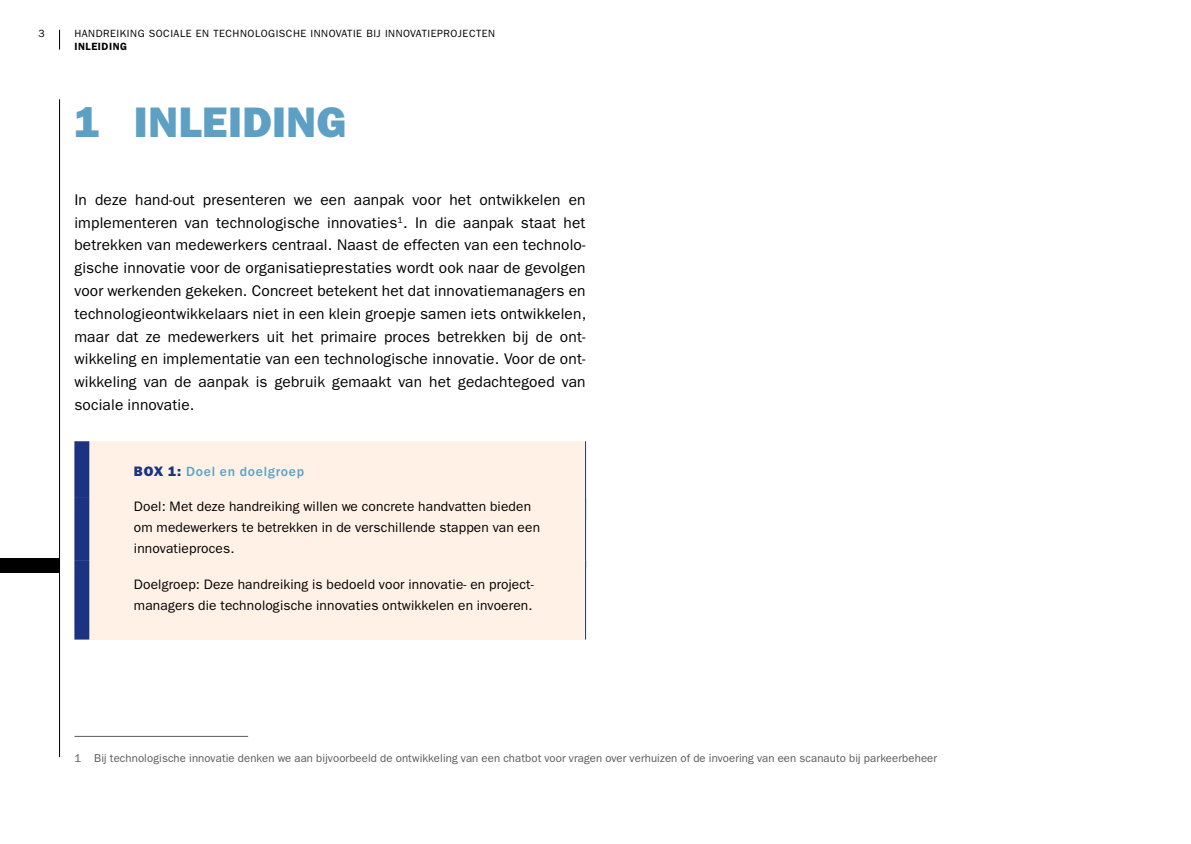
<style>
.page{position:relative;width:1191px;height:844px;background:#fff}
.page>*{position:absolute;margin:0;border:0;box-sizing:border-box;transform-origin:0 0}
.H2_HfdKop{font:42.88px "ITC Franklin Gothic Std Hvy";letter-spacing:.01em;color:#5ea0c3}
.P_Body{font:15.58px/22.8px "ITC Franklin Gothic Std";letter-spacing:.01em;color:#000;text-align:justify}
.K_Body-tussen{font:13.65px/21px "ITC Franklin Gothic Std";letter-spacing:.01em;color:#000}
.K_Body-onder{font:13.65px/21px "ITC Franklin Gothic Std";letter-spacing:.01em;color:#000}
.K_Kop1{font:500 13.65px "ITC Franklin Gothic Std";letter-spacing:.05em;color:#5ea0c3}
.P_Footnote{font:11.38px "ITC Franklin Gothic Std";letter-spacing:.01em;color:#595959}
.t1{font:10.5px "ITC Franklin Gothic Std";letter-spacing:.05em;color:#000}
.t2{font:600 10.5px "ITC Franklin Gothic Std";letter-spacing:.05em;color:#000}
.s1{font-family:"ITC Franklin Gothic Std Hvy";font-weight:400;color:#1b3380}
</style>
<div class="page">
<hr style="left:59px;top:99px;width:1px;height:657px;background:#000">
<div style="left:0;top:558px;width:60px;height:15px;background:#000"></div>
<svg style="left:59px;top:30px;width:1px;height:20px"></svg>
<div style="left:74px;top:441px;width:511px;height:78px;background:#fff1e6"></div>
<div style="left:74px;top:441px;width:15px;height:78px;background:#1b3380"></div>
<hr style="left:585px;top:441px;width:1px;height:78px;background:#1b3380">
<div style="left:74px;top:497px;width:511px;height:70px;background:#fff1e6"></div>
<div style="left:74px;top:497px;width:15px;height:70px;background:#1b3380"></div>
<hr style="left:585px;top:497px;width:1px;height:70px;background:#1b3380">
<div style="left:74px;top:560px;width:511px;height:79px;background:#fff1e6"></div>
<div style="left:74px;top:560px;width:15px;height:79px;background:#1b3380"></div>
<hr style="left:585px;top:560px;width:1px;height:79px;background:#1b3380">
<hr style="left:74px;top:735px;width:174px;height:1px;background:#595959">
<p class="t1" style="left:38px;top:27px;width:8px">3</p>
<p class="t1" style="left:74px;top:27px;width:422px">HANDREIKING SOCIALE EN TECHNOLOGISCHE INNOVATIE BIJ INNOVATIEPROJECTEN</p>
<p class="t2" style="left:74px;top:40px;width:54px">INLEIDING</p>
<h2 class="H2_HfdKop" style="left:74px;top:97px;width:273px">1 INLEIDING</h2>
<p class="P_Body" style="left:74px;top:188px;width:513px">In deze hand-out presenteren we een aanpak voor het ontwikkelen en implementeren van technologische innovaties<sup>1</sup>. In die aanpak staat het betrekken van medewerkers centraal. Naast de effecten van een technolo&shy;gische innovatie voor de organisatieprestaties wordt ook naar de gevolgen voor werkenden gekeken. Concreet betekent het dat innovatiemanagers en technologieontwikkelaars niet in een klein groepje samen iets ontwikkelen, maar dat ze medewerkers uit het primaire proces betrekken bij de ont&shy;wikkeling en implementatie van een technologische innovatie. Voor de ont&shy;wikkeling van de aanpak is gebruik gemaakt van het gedachtegoed van sociale innovatie.</p>
<h6 class="K_Kop1" style="left:134px;top:463px;width:172px"><span class="s1">BOX 1:</span> Doel en doelgroep</h6>
<p class="K_Body-tussen" style="left:134px;top:496px;width:408px">Doel: Met deze handreiking willen we concrete handvatten bieden om medewerkers te betrekken in de verschillende stappen van een innovatieproces.</p>
<p class="K_Body-onder" style="left:134px;top:574px;width:401px">Doelgroep: Deze handreiking is bedoeld voor innovatie- en project&shy;managers die technologische innovaties ontwikkelen en invoeren.</p>
<p class="P_Footnote" style="left:74px;top:751px;width:864px">1 Bij technologische innovatie denken we aan bijvoorbeeld de ontwikkeling van een chatbot voor vragen over verhuizen of de invoering van een scanauto bij parkeerbeheer</p>
</div>
